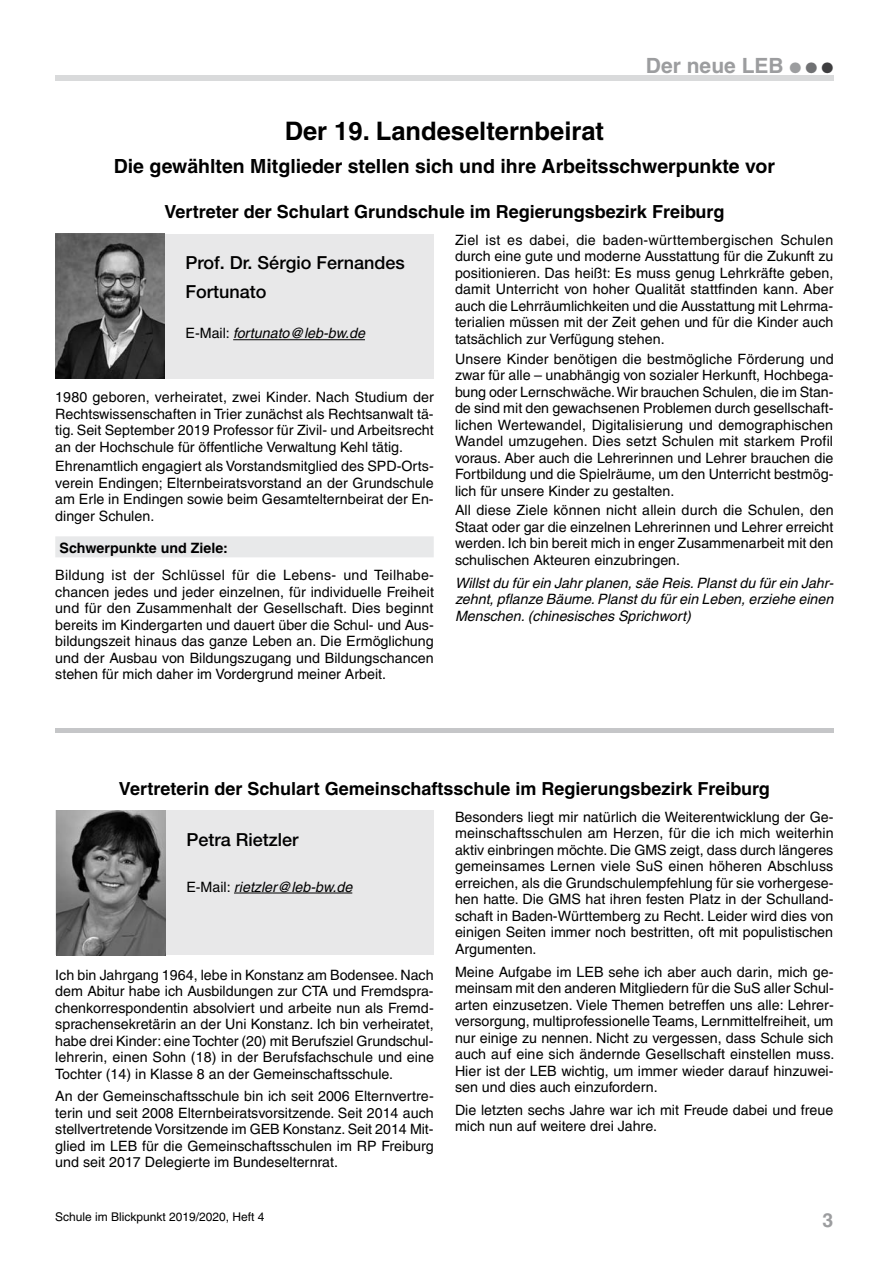
<style>
.page{position:relative;width:893px;height:1263px;background:#fff}
.page>*{position:absolute;margin:0;border:0;box-sizing:border-box;transform-origin:0 0}
.t1{font:700 25.5px "Helvetica";color:#000}
.t2{font:700 21px "Helvetica";color:#9c9d9f}
.t3{font:700 19.5px "Helvetica";color:#000}
.t4{font:700 19.5px "Helvetica";color:#9c9d9f}
.t5{font:700 18px "Helvetica";color:#000}
.t6{font:500 18px/29px "Helvetica Neue";color:#000}
.t7{font:14.25px/16.5px "Helvetica";color:#000;text-align:justify}
.t8{font:italic 14.25px/16.5px "Helvetica";color:#000;text-align:justify}
.t9{font:700 14.25px "Helvetica";color:#000}
.t10{font:12px "Helvetica";color:#000}
.s1{color:#707173}
.s2{color:#3e3e40}
.s3{font-style:normal}
</style>
<div class="page">
<div style="left:55px;top:75px;width:778px;height:6px;background:#d9dadb"></div>
<div style="left:55px;top:728px;width:778px;height:5px;background:#c5c6c8"></div>
<div style="left:55px;top:536px;width:379px;height:21px;background:#e8e9ea"></div>
<div style="left:55px;top:234px;width:379px;height:144px;background:#e8e8e9"></div>
<hr style="left:233px;top:339px;width:132px;height:1px;background:#000">
<img style="left:55px;top:234px;width:109px;height:144px">
<div style="left:55px;top:810px;width:379px;height:145px;background:#e8e8e9"></div>
<hr style="left:234px;top:893px;width:118px;height:1px;background:#000">
<img style="left:56px;top:811px;width:109px;height:144px">
<h2 class="t2" style="left:646px;top:53px;width:189px">Der neue LEB ● <span class="s1">●</span> <span class="s2">●</span></h2>
<h1 class="t1" style="left:285px;top:116px;width:321px">Der 19. Landeselternbeirat</h1>
<h3 class="t3" style="left:114px;top:154px;width:663px">Die gewählten Mitglieder stellen sich und ihre Arbeitsschwerpunkte vor</h3>
<p class="t5" style="left:164px;top:201px;width:561px">Vertreter der Schulart Grundschule im Regierungsbezirk Freiburg</p>
<p class="t6" style="left:186px;top:248px;width:221px">Prof. Dr. Sérgio Fernandes<br>Fortunato</p>
<p class="t8" style="left:186px;top:325px;width:181px"><span class="s3">E-Mail:</span> fortunato@leb-bw.de</p>
<p class="t7" style="left:55px;top:389px;width:380px">1980 geboren, verheiratet, zwei Kinder. Nach Studium der Rechtswissenschaften in Trier zunächst als Rechtsanwalt tä&shy;tig. Seit September 2019 Professor für Zivil- und Arbeitsrecht an der Hochschule für öffentliche Verwaltung Kehl tätig.</p>
<p class="t7" style="left:55px;top:458px;width:380px">Ehrenamtlich engagiert als Vorstandsmitglied des SPD-Orts&shy;verein Endingen; Elternbeiratsvorstand an der Grundschule am Erle in Endingen sowie beim Gesamtelternbeirat der En&shy;dinger Schulen.</p>
<p class="t9" style="left:60px;top:539px;width:170px">Schwerpunkte und Ziele:</p>
<p class="t7" style="left:55px;top:567px;width:380px">Bildung ist der Schlüssel für die Lebens- und Teilhabe&shy;chancen jedes und jeder einzelnen, für individuelle Freiheit und für den Zusammenhalt der Gesellschaft. Dies beginnt bereits im Kindergarten und dauert über die Schul- und Aus&shy;bildungszeit hinaus das ganze Leben an. Die Ermöglichung und der Ausbau von Bildungszugang und Bildungschancen stehen für mich daher im Vordergrund meiner Arbeit.</p>
<p class="t7" style="left:455px;top:232px;width:380px">Ziel ist es dabei, die baden-württembergischen Schulen durch eine gute und moderne Ausstattung für die Zukunft zu positionieren. Das heißt: Es muss genug Lehrkräfte geben, damit Unterricht von hoher Qualität stattfinden kann. Aber auch die Lehrräumlichkeiten und die Ausstattung mit Lehrma&shy;terialien müssen mit der Zeit gehen und für die Kinder auch tatsächlich zur Verfügung stehen.</p>
<p class="t7" style="left:455px;top:350px;width:380px">Unsere Kinder benötigen die bestmögliche Förderung und zwar für alle – unabhängig von sozialer Herkunft, Hochbega&shy;bung oder Lernschwäche. Wir brauchen Schulen, die im Stan&shy;de sind mit den gewachsenen Problemen durch gesellschaft&shy;lichen Wertewandel, Digitalisierung und demographischen Wandel umzugehen. Dies setzt Schulen mit starkem Profil voraus. Aber auch die Lehrerinnen und Lehrer brauchen die Fortbildung und die Spielräume, um den Unterricht bestmög&shy;lich für unsere Kinder zu gestalten.</p>
<p class="t7" style="left:455px;top:502px;width:380px">All diese Ziele können nicht allein durch die Schulen, den Staat oder gar die einzelnen Lehrerinnen und Lehrer erreicht werden. Ich bin bereit mich in enger Zusammenarbeit mit den schulischen Akteuren einzubringen.</p>
<p class="t8" style="left:455px;top:574px;width:380px">Willst du für ein Jahr planen, säe Reis. Planst du für ein Jahr&shy;zehnt, pflanze Bäume. Planst du für ein Leben, erziehe einen Menschen. (chinesisches Sprichwort)</p>
<p class="t5" style="left:119px;top:777px;width:652px">Vertreterin der Schulart Gemeinschaftsschule im Regierungsbezirk Freiburg</p>
<p class="t6" style="left:186px;top:825px;width:114px">Petra Rietzler</p>
<p class="t8" style="left:186px;top:878px;width:167px"><span class="s3">E-Mail:</span> rietzler@leb-bw.de</p>
<p class="t7" style="left:55px;top:966px;width:380px">Ich bin Jahrgang 1964, lebe in Konstanz am Bodensee. Nach dem Abitur habe ich Ausbildungen zur CTA und Fremdspra&shy;chenkorrespondentin absolviert und arbeite nun als Fremd&shy;sprachensekretärin an der Uni Konstanz. Ich bin verheiratet, habe drei Kinder: eine Tochter (20) mit Berufsziel Grundschul&shy;lehrerin, einen Sohn (18) in der Berufsfachschule und eine Tochter (14) in Klasse 8 an der Gemeinschaftsschule.</p>
<p class="t7" style="left:55px;top:1088px;width:380px">An der Gemeinschaftsschule bin ich seit 2006 Elternvertre&shy;terin und seit 2008 Elternbeiratsvorsitzende. Seit 2014 auch stellvertretende Vorsitzende im GEB Konstanz. Seit 2014 Mit&shy;glied im LEB für die Gemeinschaftsschulen im RP Freiburg und seit 2017 Delegierte im Bundeselternrat.</p>
<p class="t10" style="left:55px;top:1210px;width:211px">Schule im Blickpunkt 2019/2020, Heft 4</p>
<p class="t7" style="left:455px;top:808px;width:380px">Besonders liegt mir natürlich die Weiterentwicklung der Ge&shy;meinschaftsschulen am Herzen, für die ich mich weiterhin aktiv einbringen möchte. Die GMS zeigt, dass durch längeres gemeinsames Lernen viele SuS einen höheren Abschluss erreichen, als die Grundschulempfehlung für sie vorhergese&shy;hen hatte. Die GMS hat ihren festen Platz in der Schulland&shy;schaft in Baden-Württemberg zu Recht. Leider wird dies von einigen Seiten immer noch bestritten, oft mit populistischen Argumenten.</p>
<p class="t7" style="left:455px;top:963px;width:381px">Meine Aufgabe im LEB sehe ich aber auch darin, mich ge&shy;meinsam mit den anderen Mitgliedern für die SuS aller Schul&shy;arten einzusetzen. Viele Themen betreffen uns alle: Lehrer&shy;versorgung, multiprofessionelle Teams, Lernmittelfreiheit, um nur einige zu nennen. Nicht zu vergessen, dass Schule sich auch auf eine sich ändernde Gesellschaft einstellen muss.<br>Hier ist der LEB wichtig, um immer wieder darauf hinzuwei&shy;sen und dies auch einzufordern.</p>
<p class="t7" style="left:455px;top:1101px;width:380px">Die letzten sechs Jahre war ich mit Freude dabei und freue mich nun auf weitere drei Jahre.</p>
<h3 class="t4" style="left:823px;top:1208px;width:12px">3</h3>
</div>
